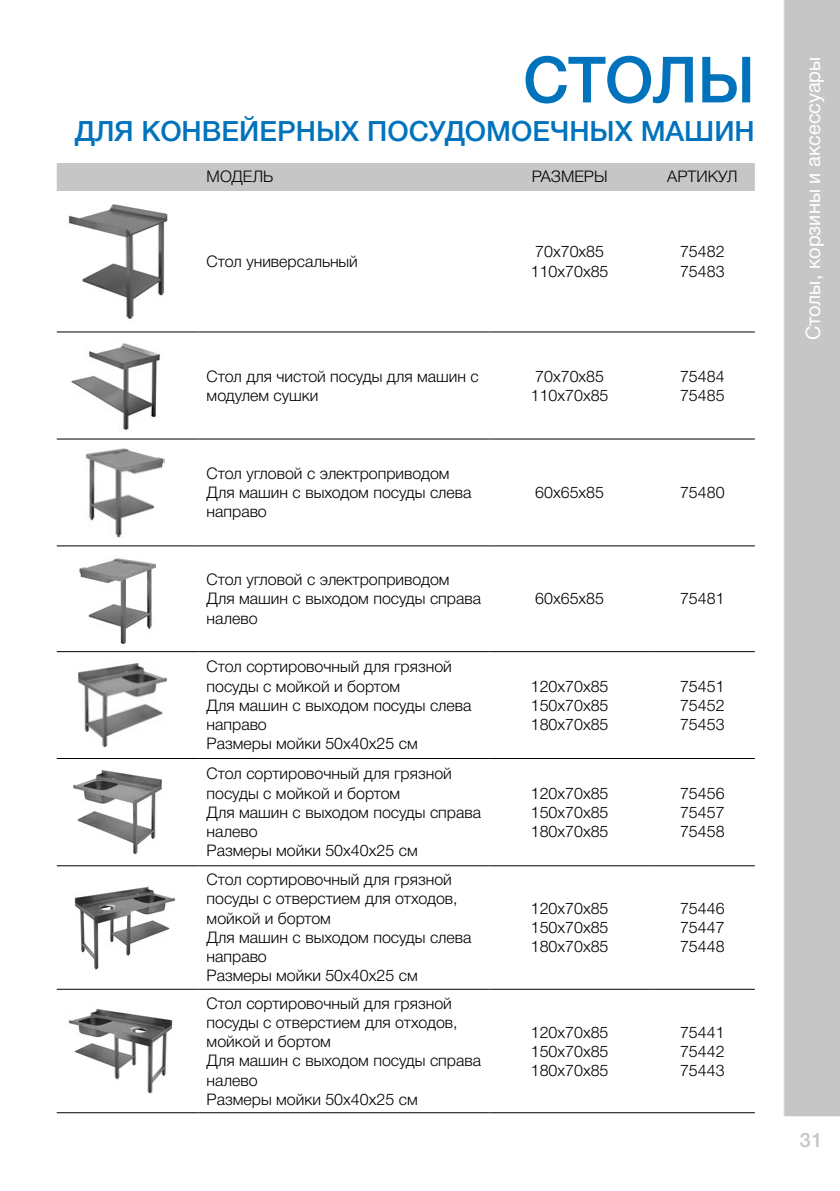
<style>
.page{position:relative;width:840px;height:1191px;background:#fff}
.page>*{position:absolute;margin:0;border:0;box-sizing:border-box;transform-origin:0 0}
.t1{font:500 64px "Helvetica Neue Cyr";letter-spacing:-.02em;color:#0073bc}
.t2{font:500 28px "Helvetica Neue Cyr";color:#0073bc}
.t3{font:20px "Helvetica Neue Cyr";color:#fff}
.t4{font:500 20px "Helvetica Neue Cyr";color:#c6c6c6}
.t5{font:300 16px/19.2px "Helvetica Neue Cyr";color:#000}
</style>
<div class="page">
<div style="left:783px;top:0;width:56px;height:1117px;background:#c6c6c6"></div>
<div style="left:57px;top:163px;width:697px;height:27px;background:#c6c6c6"></div>
<hr style="left:57px;top:190px;width:141px;height:1px;background:#c6c6c6">
<hr style="left:198px;top:190px;width:291px;height:1px;background:#c6c6c6">
<hr style="left:489px;top:190px;width:160px;height:1px;background:#c6c6c6">
<hr style="left:649px;top:190px;width:105px;height:1px;background:#c6c6c6">
<hr style="left:57px;top:332px;width:141px;height:1px;background:#000">
<hr style="left:198px;top:332px;width:291px;height:1px;background:#000">
<hr style="left:489px;top:332px;width:160px;height:1px;background:#000">
<hr style="left:649px;top:332px;width:105px;height:1px;background:#000">
<hr style="left:57px;top:439px;width:141px;height:1px;background:#000">
<hr style="left:198px;top:439px;width:291px;height:1px;background:#000">
<hr style="left:489px;top:439px;width:160px;height:1px;background:#000">
<hr style="left:649px;top:439px;width:105px;height:1px;background:#000">
<hr style="left:57px;top:545px;width:141px;height:1px;background:#000">
<hr style="left:198px;top:545px;width:291px;height:1px;background:#000">
<hr style="left:489px;top:545px;width:160px;height:1px;background:#000">
<hr style="left:649px;top:545px;width:105px;height:1px;background:#000">
<hr style="left:57px;top:651px;width:141px;height:1px;background:#000">
<hr style="left:198px;top:651px;width:291px;height:1px;background:#000">
<hr style="left:489px;top:651px;width:160px;height:1px;background:#000">
<hr style="left:649px;top:651px;width:105px;height:1px;background:#000">
<hr style="left:57px;top:758px;width:141px;height:1px;background:#000">
<hr style="left:198px;top:758px;width:291px;height:1px;background:#000">
<hr style="left:489px;top:758px;width:160px;height:1px;background:#000">
<hr style="left:649px;top:758px;width:105px;height:1px;background:#000">
<hr style="left:57px;top:865px;width:141px;height:1px;background:#000">
<hr style="left:198px;top:865px;width:291px;height:1px;background:#000">
<hr style="left:489px;top:865px;width:160px;height:1px;background:#000">
<hr style="left:649px;top:865px;width:105px;height:1px;background:#000">
<hr style="left:57px;top:989px;width:141px;height:1px;background:#000">
<hr style="left:198px;top:989px;width:291px;height:1px;background:#000">
<hr style="left:489px;top:989px;width:160px;height:1px;background:#000">
<hr style="left:649px;top:989px;width:105px;height:1px;background:#000">
<hr style="left:57px;top:1112px;width:141px;height:1px;background:#000">
<hr style="left:198px;top:1112px;width:291px;height:1px;background:#000">
<hr style="left:489px;top:1112px;width:160px;height:1px;background:#000">
<hr style="left:649px;top:1112px;width:105px;height:1px;background:#000">
<img style="left:68px;top:204px;width:100px;height:115px">
<img style="left:71px;top:343px;width:89px;height:87px">
<img style="left:86px;top:448px;width:78px;height:89px">
<img style="left:79px;top:558px;width:77px;height:85px">
<img style="left:78px;top:663px;width:89px;height:85px">
<img style="left:73px;top:770px;width:89px;height:84px">
<img style="left:74px;top:886px;width:101px;height:84px">
<img style="left:68px;top:1009px;width:105px;height:85px">
<h1 class="t1" style="left:522px;top:45px;width:233px">СТОЛЫ</h1>
<h2 class="t2" style="left:75px;top:116px;width:681px">ДЛЯ КОНВЕЙЕРНЫХ ПОСУДОМОЕЧНЫХ МАШИН</h2>
<p class="t5" style="left:206px;top:167px;width:68px">МОДЕЛЬ</p>
<p class="t5" style="left:531px;top:167px;width:77px">РАЗМЕРЫ</p>
<p class="t5" style="left:667px;top:167px;width:72px">АРТИКУЛ</p>
<p class="t5" style="left:206px;top:252px;width:153px">Стол универсальный</p>
<p class="t5" style="left:530px;top:242px;width:79px">70x70x85<br>110x70x85</p>
<p class="t5" style="left:679px;top:242px;width:46px">75482<br>75483</p>
<p class="t5" style="left:206px;top:366px;width:273px">Стол для чистой посуды для машин с модулем сушки</p>
<p class="t5" style="left:530px;top:366px;width:79px">70x70x85<br>110x70x85</p>
<p class="t5" style="left:679px;top:366px;width:46px">75484<br>75485</p>
<p class="t5" style="left:206px;top:464px;width:266px">Стол угловой с электроприводом<br>Для машин с выходом посуды слева направо</p>
<p class="t5" style="left:206px;top:570px;width:276px">Стол угловой с электроприводом<br>Для машин с выходом посуды справа налево</p>
<p class="t5" style="left:206px;top:657px;width:266px">Стол сортировочный для грязной посуды с мойкой и бортом<br>Для машин с выходом посуды слева направо<br>Размеры мойки 50x40x25 см</p>
<p class="t5" style="left:206px;top:764px;width:276px">Стол сортировочный для грязной посуды с мойкой и бортом<br>Для машин с выходом посуды справа налево<br>Размеры мойки 50x40x25 см</p>
<p class="t5" style="left:206px;top:870px;width:266px">Стол сортировочный для грязной посуды с отверстием для отходов, мойкой и бортом<br>Для машин с выходом посуды слева направо<br>Размеры мойки 50x40x25 см</p>
<p class="t5" style="left:206px;top:993px;width:276px">Стол сортировочный для грязной посуды с отверстием для отходов, мойкой и бортом<br>Для машин с выходом посуды справа налево<br>Размеры мойки 50x40x25 см</p>
<p class="t5" style="left:535px;top:483px;width:70px">60x65x85</p>
<p class="t5" style="left:679px;top:483px;width:46px">75480</p>
<p class="t5" style="left:535px;top:589px;width:70px">60x65x85</p>
<p class="t5" style="left:679px;top:589px;width:46px">75481</p>
<p class="t5" style="left:530px;top:676px;width:79px;text-align:justify">120x70x85<br>150x70x85<br>180x70x85</p>
<p class="t5" style="left:679px;top:676px;width:46px;text-align:justify">75451<br>75452<br>75453</p>
<p class="t5" style="left:530px;top:783px;width:79px;text-align:justify">120x70x85<br>150x70x85<br>180x70x85</p>
<p class="t5" style="left:679px;top:783px;width:46px;text-align:justify">75456<br>75457<br>75458</p>
<p class="t5" style="left:530px;top:899px;width:79px;text-align:justify">120x70x85<br>150x70x85<br>180x70x85</p>
<p class="t5" style="left:679px;top:899px;width:46px;text-align:justify">75446<br>75447<br>75448</p>
<p class="t5" style="left:530px;top:1022px;width:79px;text-align:justify">120x70x85<br>150x70x85<br>180x70x85</p>
<p class="t5" style="left:679px;top:1022px;width:46px;text-align:justify">75441<br>75442<br>75443</p>
<p class="t3" style="left:801px;top:340px;width:285px;rotate:-90deg">Столы, корзины и аксессуары</p>
<p class="t4" style="left:799px;top:1129px;width:24px">31</p>
</div>
